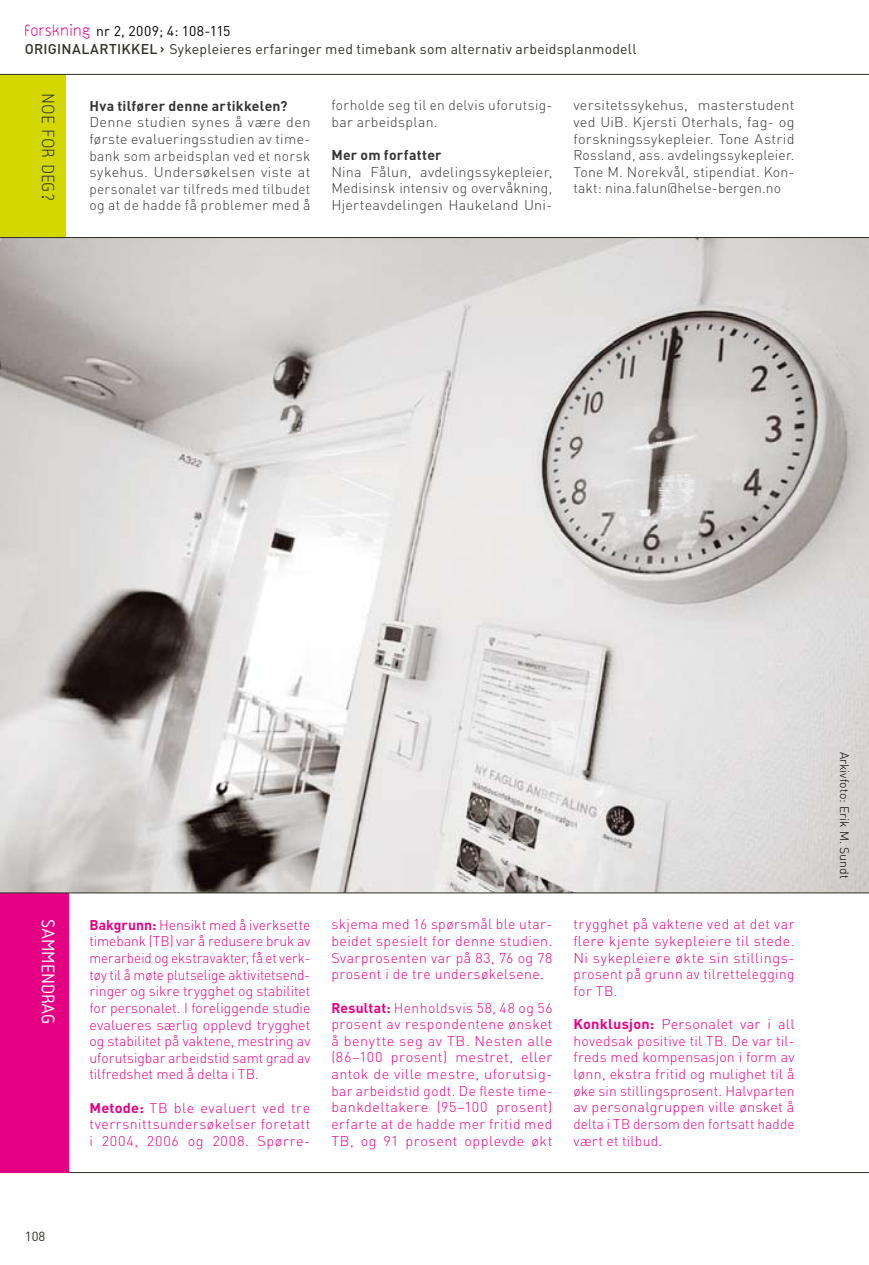
<style>
.page{position:relative;width:869px;height:1265px;background:#fff}
.page>*{position:absolute;margin:0;border:0;box-sizing:border-box;transform-origin:0 0}
.t1{font:300 19.25px "Friends";color:#2e3026}
.t2{font:19.25px "Friends";color:#fff}
.t3{font:300 14px/16.6px "DIN";letter-spacing:.03em;color:#e50083;text-align:justify}
.t4{font:300 14px/16.6px "DIN";letter-spacing:.025em;color:#373538;text-align:justify}
.t5{font:14px "DIN";letter-spacing:.015em;color:#2e3026}
.t6{font:700 14px "DIN";letter-spacing:.02em;color:#373538}
.t7{font:14px "DIN";letter-spacing:.025em;color:#000}
.t8{font:13.12px "DIN";color:#2e3026}
.t9{font:300 12.25px "DIN";color:#000}
.s1{font-family:"Friends";font-weight:300;font-size:17.5px;color:#e50083}
.s2{font-weight:500}
.s3{font-family:"Friends";font-weight:500}
.s4{font-weight:700}
</style>
<div class="page">
<hr style="left:0;top:1172px;width:868px;height:1px;background:#2e3026">
<div style="left:0;top:789px;width:68px;height:384px;background:#e50083"></div>
<div style="left:0;top:74px;width:66px;height:222px;background:#d4d800"></div>
<img style="left:0;top:238px;width:868px;height:655px">
<hr style="left:0;top:237px;width:868px;height:1px;background:#2e3026">
<hr style="left:0;top:74px;width:868px;height:1px;background:#2e3026">
<hr style="left:0;top:893px;width:868px;height:1px;background:#2e3026">
<p class="t7" style="left:25px;top:22px;width:207px"><span class="s1">forskning</span> nr 2, 2009; 4: 108-115</p>
<p class="t5" style="left:25px;top:40px;width:613px"><span class="s2">ORIGINALARTIKKEL</span> <span class="s3">&gt;</span> Sykepleieres erfaringer med timebank som alternativ arbeidsplanmodell</p>
<h1 class="t1" style="left:58px;top:94px;width:109px;rotate:90deg">Noe for deg?</h1>
<p class="t6" style="left:89px;top:96px;width:199px">Hva tilfører denne artikkelen?</p>
<p class="t4" style="left:89px;top:114px;width:222px">Denne studien synes å være den første evalueringsstudien av time&shy;bank som arbeidsplan ved et norsk sykehus. Undersøkelsen viste at personalet var tilfreds med tilbudet og at de hadde få problemer med å</p>
<p class="t4" style="left:331px;top:97px;width:222px">forholde seg til en delvis uforutsig&shy;bar arbeidsplan.</p>
<p class="t6" style="left:331px;top:146px;width:112px">Mer om forfatter</p>
<p class="t4" style="left:331px;top:163px;width:222px">Nina Fålun, avdelingssykepleier, Medisinsk intensiv og overvåkning, Hjerteavdelingen Haukeland Uni-</p>
<p class="t4" style="left:573px;top:97px;width:222px">versitetssykehus, masterstudent ved UiB. Kjersti Oterhals, fag- og forskningssykepleier. Tone Astrid Rossland, ass. avdelingssykepleier.<br>Tone M. Norekvål, stipendiat. Kon&shy;takt: nina.falun@helse-bergen.no</p>
<h1 class="t2" style="left:59px;top:920px;width:107px;rotate:90deg">sammendrag</h1>
<p class="t3" style="left:89px;top:916px;width:222px"><span class="s4">Bakgrunn:</span> Hensikt med å iverksette timebank (TB) var å redusere bruk av merarbeid og ekstravakter, få et verk&shy;tøy til å møte plutselige aktivitetsend&shy;ringer og sikre trygghet og stabilitet for personalet. I foreliggende studie evalueres særlig opplevd trygghet og stabilitet på vaktene, mestring av uforutsigbar arbeidstid samt grad av tilfredshet med å delta i TB.</p>
<p class="t3" style="left:89px;top:1099px;width:222px"><span class="s4">Metode:</span> TB ble evaluert ved tre tverrsnittsundersøkelser foretatt i 2004, 2006 og 2008. Spørre-</p>
<p class="t3" style="left:331px;top:916px;width:222px">skjema med 16 spørsmål ble utar&shy;beidet spesielt for denne studien.<br>Svarprosenten var på 83, 76 og 78 prosent i de tre undersøkelsene.</p>
<p class="t3" style="left:331px;top:999px;width:222px"><span class="s4">Resultat:</span> Henholdsvis 58, 48 og 56 prosent av respondentene ønsket å benytte seg av TB. Nesten alle (86–100 prosent) mestret, eller antok de ville mestre, uforutsig&shy;bar arbeidstid godt. De fleste time&shy;bankdeltakere (95–100 prosent) erfarte at de hadde mer fritid med TB, og 91 prosent opplevde økt</p>
<p class="t3" style="left:573px;top:916px;width:222px">trygghet på vaktene ved at det var flere kjente sykepleiere til stede.<br>Ni sykepleiere økte sin stillings&shy;prosent på grunn av tilrettelegging for TB.</p>
<p class="t3" style="left:573px;top:1016px;width:222px"><span class="s4">Konklusjon:</span> Personalet var i all hovedsak positive til TB. De var til&shy;freds med kompensasjon i form av lønn, ekstra fritid og mulighet til å øke sin stillingsprosent. Halvparten av personalgruppen ville ønsket å delta i TB dersom den fortsatt hadde vært et tilbud.</p>
<p class="t8" style="left:25px;top:1228px;width:22px">108</p>
<p class="t9" style="left:851px;top:752px;width:129px;rotate:90deg">Arkivfoto: Erik M. Sundt</p>
</div>
